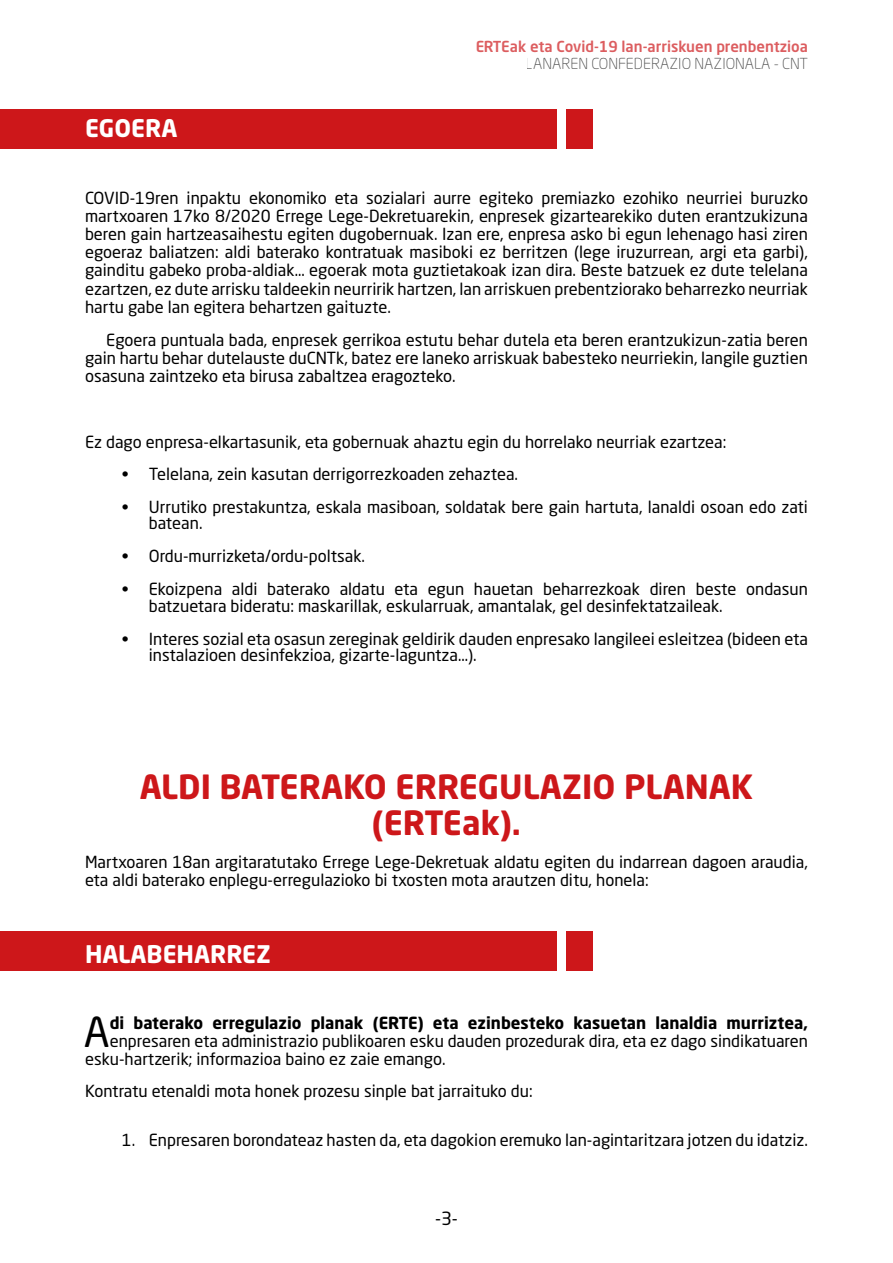
<style>
.page{position:relative;width:893px;height:1263px;background:#fff}
.page>*{position:absolute;margin:0;border:0;box-sizing:border-box;transform-origin:0 0}
.t1{font:40.95px "Neo Sans Std";color:#000}
.t2{font:700 33px/36.3px "Neo Sans Std";color:#cd171a;text-align:center}
.t3{font:700 24px "Neo Sans Std";color:#fff}
.t4{font:18px "Neo Sans Std";color:#000}
.t5{font:16.5px/18.1px "Neo Sans Std";color:#000}
.t6{font:700 16.5px "Neo Sans Std";color:#000}
.t7{font:500 15px "Neo Sans Std";color:#cd171a}
.t8{font:300 15px "Neo Sans Std";color:#000}
</style>
<div class="page">
<div style="left:0;top:931px;width:557px;height:40px;background:#cd171a"></div>
<div style="left:566px;top:931px;width:26px;height:40px;background:#cd171a"></div>
<div style="left:0;top:109px;width:557px;height:40px;background:#cd171a"></div>
<div style="left:566px;top:109px;width:26px;height:40px;background:#cd171a"></div>
<h3 class="t3" style="left:85px;top:113px;width:94px">EGOERA</h3>
<p class="t7" style="left:475px;top:37px;width:334px">ERTEak eta Covid-19 lan-arriskuen prenbentzioa</p>
<p class="t8" style="left:526px;top:55px;width:284px">LANAREN CONFEDERAZIO NAZIONALA - CNT</p>
<p class="t5" style="left:85px;top:188px;width:724px;text-align:justify">COVID-19ren inpaktu ekonomiko eta sozialari aurre egiteko premiazko ezohiko neurriei buruzko martxoaren 17ko 8/2020 Errege Lege-Dekretuarekin, enpresek gizartearekiko duten erantzukizuna beren gain hartzeasaihestu egiten dugobernuak. Izan ere, enpresa asko bi egun lehenago hasi ziren egoeraz baliatzen: aldi baterako kontratuak masiboki ez berritzen (lege iruzurrean, argi eta garbi), gainditu gabeko proba-aldiak… egoerak mota guztietakoak izan dira. Beste batzuek ez dute telelana ezartzen, ez dute arrisku taldeekin neurririk hartzen, lan arriskuen prebentziorako beharrezko neurriak hartu gabe lan egitera behartzen gaituzte.</p>
<p class="t5" style="left:85px;top:330px;width:724px;text-align:justify;text-indent:21px">Egoera puntuala bada, enpresek gerrikoa estutu behar dutela eta beren erantzukizun-zatia beren gain hartu behar dutelauste duCNTk, batez ere laneko arriskuak babesteko neurriekin, langile guztien osasuna zaintzeko eta birusa zabaltzea eragozteko.</p>
<p class="t5" style="left:85px;top:433px;width:643px">Ez dago enpresa-elkartasunik, eta gobernuak ahaztu egin du horrelako neurriak ezartzea:</p>
<p class="t5" style="left:122px;top:464px;width:398px">• Telelana, zein kasutan derrigorrezkoaden zehaztea.</p>
<p class="t5" style="left:149px;top:498px;width:661px;line-height:16.5px;text-indent:-27px">• Urrutiko prestakuntza, eskala masiboan, soldatak bere gain hartuta, lanaldi osoan edo zati batean.</p>
<p class="t5" style="left:122px;top:547px;width:245px">• Ordu-murrizketa/ordu-poltsak.</p>
<p class="t5" style="left:149px;top:581px;width:661px;line-height:16.5px;text-indent:-27px">• Ekoizpena aldi baterako aldatu eta egun hauetan beharrezkoak diren beste ondasun batzuetara bideratu: maskarillak, eskularruak, amantalak, gel desinfektatzaileak.</p>
<p class="t5" style="left:149px;top:630px;width:661px;line-height:16.5px;text-indent:-27px">• Interes sozial eta osasun zereginak geldirik dauden enpresako langileei esleitzea (bideen eta instalazioen desinfekzioa, gizarte-laguntza…).</p>
<h2 class="t2" style="left:140px;top:767px;width:615px">ALDI BATERAKO ERREGULAZIO PLANAK (ERTEak).</h2>
<p class="t5" style="left:85px;top:853px;width:724px">Martxoaren 18an argitaratutako Errege Lege-Dekretuak aldatu egiten du indarrean dagoen araudia, eta aldi baterako enplegu-erregulazioko bi txosten mota arautzen ditu, honela:</p>
<h3 class="t3" style="left:85px;top:938px;width:187px">HALABEHARREZ</h3>
<h1 class="t1" style="left:84px;top:1007px;width:27px">A</h1>
<p class="t6" style="left:110px;top:1012px;width:700px">di baterako erregulazio planak (ERTE) eta ezinbesteko kasuetan lanaldia murriztea,</p>
<p class="t5" style="left:85px;top:1031px;width:724px;text-indent:25px">enpresaren eta administrazio publikoaren esku dauden prozedurak dira, eta ez dago sindikatuaren esku-hartzerik; informazioa baino ez zaie emango.</p>
<p class="t5" style="left:85px;top:1081px;width:449px">Kontratu etenaldi mota honek prozesu sinple bat jarraituko du:</p>
<p class="t5" style="left:122px;top:1131px;width:688px">1. Enpresaren borondateaz hasten da, eta dagokion eremuko lan-agintaritzara jotzen du idatziz.</p>
<p class="t4" style="left:435px;top:1207px;width:24px">-3-</p>
</div>
